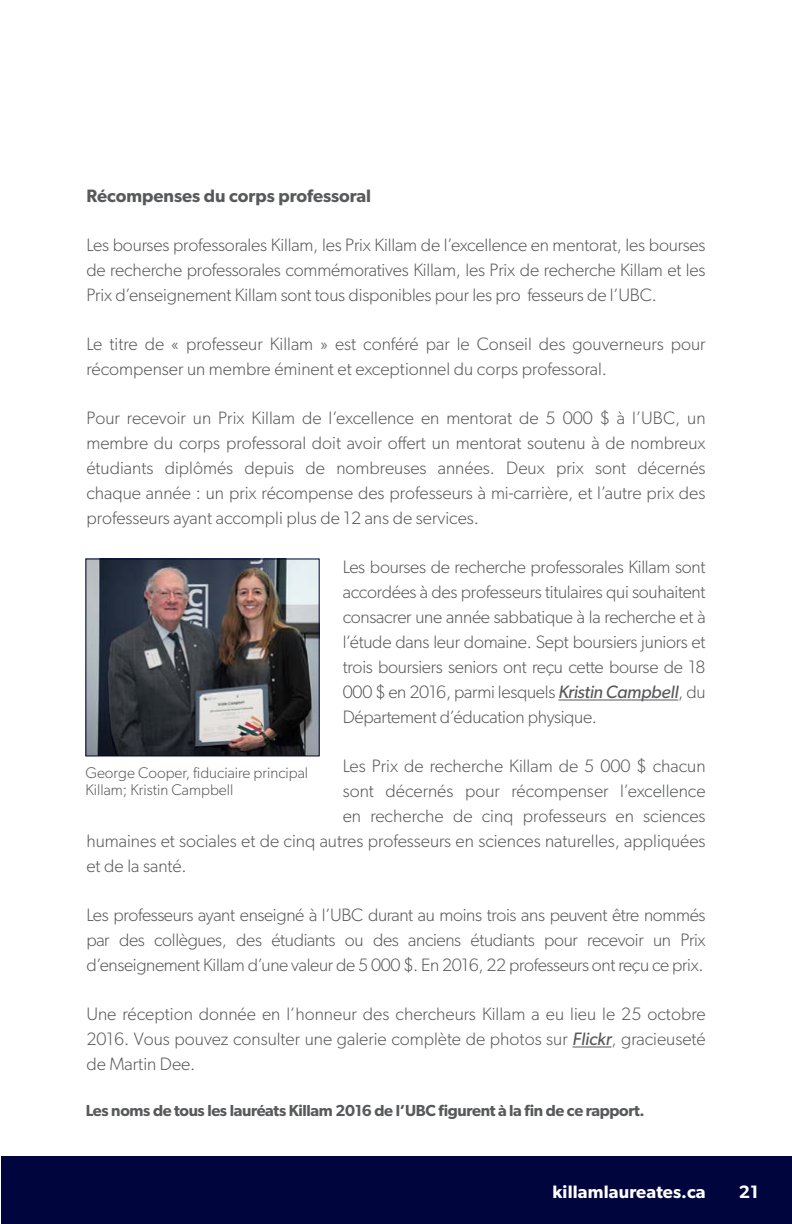
<style>
.page{position:relative;width:792px;height:1224px;background:#fff}
.page>*{position:absolute;margin:0;border:0;box-sizing:border-box;transform-origin:0 0}
.Body_Text_-_Justifie{font:300 18px/25px "Gibson";color:#58595b;text-align:justify}
.SubHead-_Sans{font:600 18px "Gibson";color:#58595b}
.t1{font:600 18px "Gibson";letter-spacing:.01em;color:#fff}
.Body_Text_-_Justifie-2{font:600 16px "Gibson";letter-spacing:-.02em;color:#58595b}
.Captions{font:300 15.6px/17px "Gibson";color:#58595b}
.s1{font-weight:400;font-style:italic}
</style>
<div class="page">
<div style="left:1px;top:1157px;width:791px;height:67px;background:#00053e"></div>
<hr style="left:558px;top:700px;width:120px;height:1px;background:#58595b">
<hr style="left:572px;top:1047px;width:39px;height:1px;background:#58595b">
<img style="left:87px;top:560px;width:231px;height:194px">
<div style="left:85px;top:558px;width:235px;height:198px;border:1px solid #00053e"></div>
<p class="SubHead-_Sans" style="left:86px;top:185px;width:286px">Récompenses du corps professoral</p>
<p class="Body_Text_-_Justifie" style="left:86px;top:232px;width:621px">Les bourses professorales Killam, les Prix Killam de l’excellence en mentorat, les bourses de recherche professorales commémoratives Killam, les Prix de recherche Killam et les Prix d’enseignement Killam sont tous disponibles pour les pro fesseurs de l’UBC.</p>
<p class="Body_Text_-_Justifie" style="left:86px;top:331px;width:621px">Le titre de « professeur Killam » est conféré par le Conseil des gouverneurs pour récompenser un membre éminent et exceptionnel du corps professoral.</p>
<p class="Body_Text_-_Justifie" style="left:86px;top:405px;width:621px">Pour recevoir un Prix Killam de l’excellence en mentorat de 5 000 $ à l’UBC, un membre du corps professoral doit avoir offert un mentorat soutenu à de nombreux étudiants diplômés depuis de nombreuses années. Deux prix sont décernés chaque année : un prix récompense des professeurs à mi-carrière, et l’autre prix des professeurs ayant accompli plus de 12 ans de services.</p>
<p class="Body_Text_-_Justifie" style="left:343px;top:554px;width:364px">Les bourses de recherche professorales Killam sont accordées à des professeurs titulaires qui souhaitent consacrer une année sabbatique à la recherche et à l’étude dans leur domaine. Sept boursiers juniors et trois boursiers seniors ont reçu cette bourse de 18<br>000 $ en 2016, parmi lesquels <span class="s1">Kristin Campbell</span>, du Département d’éducation physique.</p>
<p class="Body_Text_-_Justifie" style="left:343px;top:753px;width:364px">Les Prix de recherche Killam de 5 000 $ chacun</p>
<p class="Body_Text_-_Justifie" style="left:343px;top:778px;width:364px">sont décernés pour récompenser l’excellence</p>
<p class="Body_Text_-_Justifie" style="left:343px;top:803px;width:364px">en recherche de cinq professeurs en sciences</p>
<p class="Body_Text_-_Justifie" style="left:86px;top:828px;width:621px">humaines et sociales et de cinq autres professeurs en sciences naturelles, appliquées</p>
<p class="Body_Text_-_Justifie" style="left:86px;top:853px;width:102px">et de la santé.</p>
<p class="Body_Text_-_Justifie" style="left:86px;top:902px;width:621px">Les professeurs ayant enseigné à l’UBC durant au moins trois ans peuvent être nommés par des collègues, des étudiants ou des anciens étudiants pour recevoir un Prix d’enseignement Killam d’une valeur de 5 000 $. En 2016, 22 professeurs ont reçu ce prix.</p>
<p class="Body_Text_-_Justifie" style="left:86px;top:1001px;width:621px">Une réception donnée en l’honneur des chercheurs Killam a eu lieu le 25 octobre 2016. Vous pouvez consulter une galerie complète de photos sur <span class="s1">Flickr</span>, gracieuseté de Martin Dee.</p>
<p class="Captions" style="left:85px;top:764px;width:224px">George Cooper, fiduciaire principal<br>Killam; Kristin Campbell</p>
<p class="Body_Text_-_Justifie-2" style="left:86px;top:1101px;width:560px">Les noms de tous les lauréats Killam 2016 de l’UBC figurent à la fin de ce rapport.</p>
<p class="t1" style="left:553px;top:1181px;width:155px">killamlaureates.ca</p>
<p class="t1" style="left:739px;top:1181px;width:21px">21</p>
</div>
